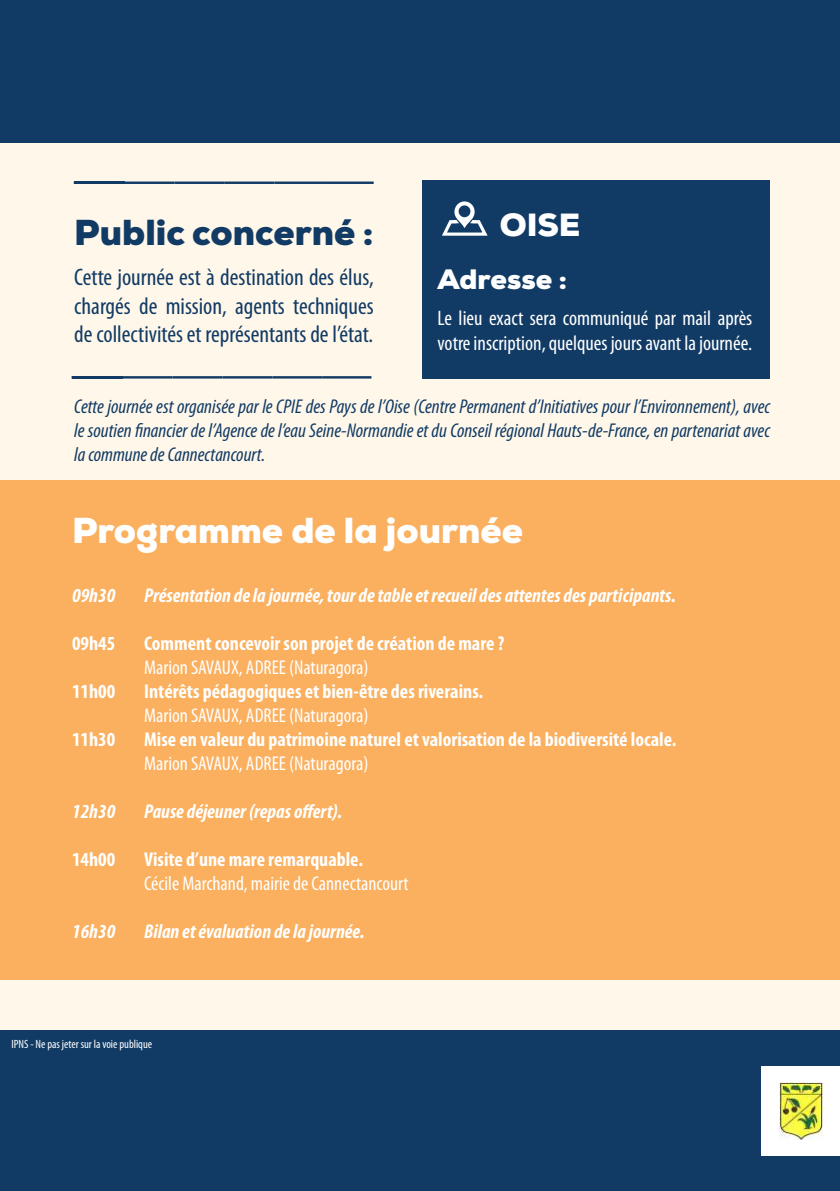
<style>
.page{position:relative;width:840px;height:1191px;background:#fff}
.page>*{position:absolute;margin:0;border:0;box-sizing:border-box;transform-origin:0 0}
.t1{font:900 36px "Nexa";color:#fff}
.t2{font:900 36px "Nexa";color:#113b65}
.t3{font:900 32px "Nexa";color:#fff}
.t4{font:900 28px "Nexa";color:#fff}
.t5{font:condensed 24px/28.8px "Myriad Pro";color:#113b65;text-align:justify}
.t6{font:condensed 21px/25.2px "Myriad Pro";color:#fff}
.t7{font:italic condensed 20px/24px "Myriad Pro";color:#113b65;text-align:justify}
.t8{font:700 condensed 20px "Myriad Pro";color:#fff}
.t9{font:italic 700 condensed 20px "Myriad Pro";color:#fff}
.t10{font:condensed 20px "Myriad Pro";color:#fff}
.t11{font:condensed 12px "Myriad Pro";color:#fff}
</style>
<div class="page">
<div style="left:0;top:0;width:839px;height:1191px;background:#fff7e9"></div>
<div style="left:422px;top:180px;width:347px;height:198px;background:#113b65"></div>
<svg style="left:124px;top:181px;width:249px;height:3px"></svg>
<hr style="left:74px;top:181px;width:50px;height:3px;background:#113b65">
<svg style="left:122px;top:376px;width:249px;height:2px"></svg>
<hr style="left:72px;top:376px;width:50px;height:2px;background:#113b65">
<div style="left:0;top:0;width:839px;height:143px;background:#113b65"></div>
<div style="left:0;top:1030px;width:839px;height:161px;background:#113b65"></div>
<div style="left:0;top:480px;width:839px;height:500px;background:#fab05f"></div>
<div style="left:760px;top:1065px;width:79px;height:90px;background:#fff"></div>
<svg style="left:442px;top:201px;width:46px;height:35px"></svg>
<img style="left:779px;top:1083px;width:43px;height:56px">
<h1 class="t2" style="left:74px;top:209px;width:301px">Public concerné :</h1>
<p class="t5" style="left:74px;top:262px;width:301px">Cette journée est à destination des élus, chargés de mission, agents techniques de collectivités et représentants de l’état.</p>
<h2 class="t3" style="left:499px;top:204px;width:82px">OISE</h2>
<h3 class="t4" style="left:437px;top:261px;width:131px">Adresse :</h3>
<p class="t6" style="left:437px;top:305px;width:316px">Le lieu exact sera communiqué par mail après votre inscription, quelques jours avant la journée.</p>
<p class="t7" style="left:74px;top:394px;width:697px">Cette journée est organisée par le CPIE des Pays de l’Oise (Centre Permanent d’Initiatives pour l’Environnement), avec le soutien financier de l’Agence de l’eau Seine-Normandie et du Conseil régional Hauts-de-France, en partenariat avec la commune de Cannectancourt.</p>
<h1 class="t1" style="left:72px;top:508px;width:452px">Programme de la journée</h1>
<p class="t9" style="left:72px;top:583px;width:45px">09h30</p>
<p class="t9" style="left:144px;top:583px;width:533px">Présentation de la journée, tour de table et recueil des attentes des participants.</p>
<p class="t8" style="left:72px;top:631px;width:45px">09h45</p>
<p class="t8" style="left:144px;top:631px;width:361px">Comment concevoir son projet de création de mare ?</p>
<p class="t10" style="left:144px;top:655px;width:226px">Marion SAVAUX, ADREE (Naturagora)</p>
<p class="t8" style="left:72px;top:679px;width:45px">11h00</p>
<p class="t8" style="left:144px;top:679px;width:340px">Intérêts pédagogiques et bien-être des riverains.</p>
<p class="t10" style="left:144px;top:703px;width:226px">Marion SAVAUX, ADREE (Naturagora)</p>
<p class="t8" style="left:72px;top:727px;width:45px">11h30</p>
<p class="t8" style="left:144px;top:727px;width:533px">Mise en valeur du patrimoine naturel et valorisation de la biodiversité locale.</p>
<p class="t10" style="left:144px;top:751px;width:226px">Marion SAVAUX, ADREE (Naturagora)</p>
<p class="t9" style="left:72px;top:799px;width:45px">12h30</p>
<p class="t9" style="left:144px;top:799px;width:199px">Pause déjeuner (repas offert).</p>
<p class="t8" style="left:72px;top:847px;width:45px">14h00</p>
<p class="t8" style="left:144px;top:847px;width:220px">Visite d’une mare remarquable.</p>
<p class="t10" style="left:144px;top:871px;width:266px">Cécile Marchand, mairie de Cannectancourt</p>
<p class="t9" style="left:72px;top:919px;width:45px">16h30</p>
<p class="t9" style="left:144px;top:919px;width:222px">Bilan et évaluation de la journée.</p>
<p class="t11" style="left:11px;top:1037px;width:142px">IPNS - Ne pas jeter sur la voie publique</p>
</div>
